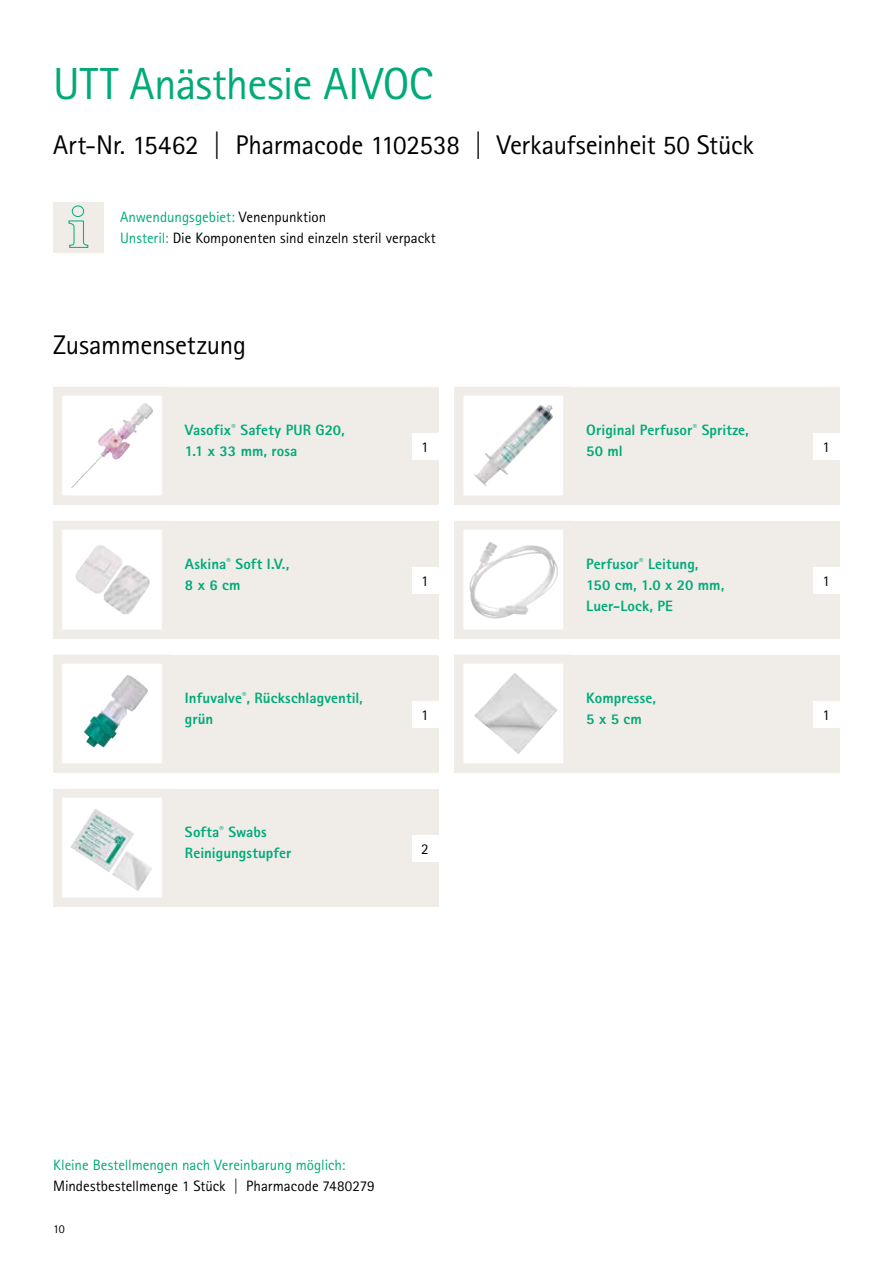
<style>
.page{position:relative;width:893px;height:1263px;background:#fff}
.page>*{position:absolute;margin:0;border:0;box-sizing:border-box;transform-origin:0 0}
.t1{font:45px "Rotis Sans Serif Pro";letter-spacing:-.01em;color:#00aa79}
.t2{font:27px "Rotis Sans Serif Pro";letter-spacing:-.01em;color:#000}
.t3{font:800 15px/21px "Rotis Sans Serif Pro";letter-spacing:.005em;color:#00aa79}
.t4{font:15px/21px "Rotis Sans Serif Pro";color:#000}
.t5{font:15px "Rotis Sans Serif Pro";color:#00aa79}
.t6{font:12px "Rotis Sans Serif Pro";color:#000}
.s1{color:#00aa79}
</style>
<div class="page">
<div style="left:454px;top:387px;width:386px;height:117px;background:#f0ede9"></div>
<div style="left:459px;top:391px;width:109px;height:109px;background:#fff"></div>
<img style="left:474px;top:405px;width:79px;height:82px">
<div style="left:454px;top:387px;width:118px;height:117px;border:9px solid #f0ede9"></div>
<div style="left:813px;top:433px;width:27px;height:27px;background:#fff"></div>
<div style="left:53px;top:202px;width:51px;height:51px;background:#f0ede9"></div>
<svg style="left:68px;top:205px;width:21px;height:43px"></svg>
<div style="left:53px;top:387px;width:385px;height:117px;background:#f0ede9"></div>
<div style="left:58px;top:391px;width:108px;height:109px;background:#fff"></div>
<img style="left:71px;top:403px;width:82px;height:85px">
<div style="left:53px;top:387px;width:118px;height:117px;border:9px solid #f0ede9"></div>
<div style="left:412px;top:433px;width:26px;height:27px;background:#fff"></div>
<div style="left:53px;top:521px;width:385px;height:117px;background:#f0ede9"></div>
<div style="left:53px;top:655px;width:385px;height:117px;background:#f0ede9"></div>
<div style="left:454px;top:521px;width:386px;height:117px;background:#f0ede9"></div>
<div style="left:454px;top:655px;width:386px;height:117px;background:#f0ede9"></div>
<div style="left:58px;top:525px;width:108px;height:109px;background:#fff"></div>
<img style="left:76px;top:545px;width:51px;height:65px">
<div style="left:53px;top:521px;width:118px;height:117px;border:9px solid #f0ede9"></div>
<div style="left:58px;top:659px;width:108px;height:109px;background:#fff"></div>
<img style="left:84px;top:675px;width:64px;height:72px">
<div style="left:53px;top:655px;width:118px;height:117px;border:9px solid #f0ede9"></div>
<div style="left:459px;top:525px;width:109px;height:109px;background:#fff"></div>
<img style="left:469px;top:542px;width:89px;height:76px">
<div style="left:454px;top:521px;width:118px;height:117px;border:9px solid #f0ede9"></div>
<div style="left:459px;top:659px;width:109px;height:109px;background:#fff"></div>
<img style="left:474px;top:673px;width:83px;height:81px">
<div style="left:454px;top:655px;width:118px;height:117px;border:9px solid #f0ede9"></div>
<div style="left:412px;top:567px;width:26px;height:27px;background:#fff"></div>
<div style="left:412px;top:701px;width:26px;height:27px;background:#fff"></div>
<div style="left:813px;top:567px;width:27px;height:27px;background:#fff"></div>
<div style="left:813px;top:701px;width:27px;height:27px;background:#fff"></div>
<div style="left:53px;top:789px;width:385px;height:117px;background:#f0ede9"></div>
<div style="left:58px;top:793px;width:108px;height:109px;background:#fff"></div>
<img style="left:70px;top:809px;width:82px;height:82px">
<div style="left:53px;top:789px;width:118px;height:117px;border:9px solid #f0ede9"></div>
<div style="left:412px;top:835px;width:26px;height:27px;background:#fff"></div>
<h1 class="t1" style="left:53px;top:57px;width:381px">UTT Anästhesie AIVOC</h1>
<h2 class="t2" style="left:53px;top:129px;width:702px">Art-Nr. 15462 | Pharmacode 1102538 | Verkaufseinheit 50 Stück</h2>
<p class="t4" style="left:120px;top:206px;width:317px"><span class="s1">Anwendungsgebiet:</span> Venenpunktion<br><span class="s1">Unsteril:</span> Die Komponenten sind einzeln steril verpackt</p>
<h2 class="t2" style="left:53px;top:329px;width:194px">Zusammensetzung</h2>
<p class="t3" style="left:185px;top:420px;width:161px">Vasofix<sup>®</sup> Safety PUR G20,<br>1.1 x 33 mm, rosa</p>
<p class="t3" style="left:185px;top:554px;width:106px">Askina<sup>®</sup> Soft I.V.,<br>8 x 6 cm</p>
<p class="t3" style="left:185px;top:688px;width:179px">Infuvalve<sup>®</sup>, Rückschlagventil, grün</p>
<p class="t3" style="left:185px;top:822px;width:108px">Softa<sup>®</sup> Swabs<br>Reinigungstupfer</p>
<p class="t4" style="left:421px;top:436px;width:9px">1</p>
<p class="t4" style="left:421px;top:570px;width:9px">1</p>
<p class="t4" style="left:421px;top:704px;width:9px">1</p>
<p class="t4" style="left:421px;top:838px;width:9px">2</p>
<p class="t3" style="left:586px;top:420px;width:164px">Original Perfusor<sup>®</sup> Spritze,<br>50 ml</p>
<p class="t3" style="left:586px;top:554px;width:140px">Perfusor<sup>®</sup> Leitung,<br>150 cm, 1.0 x 20 mm,<br>Luer-Lock, PE</p>
<p class="t3" style="left:586px;top:688px;width:71px">Kompresse,<br>5 x 5 cm</p>
<p class="t4" style="left:823px;top:436px;width:9px">1</p>
<p class="t4" style="left:823px;top:570px;width:9px">1</p>
<p class="t4" style="left:823px;top:704px;width:9px">1</p>
<p class="t5" style="left:53px;top:1156px;width:294px">Kleine Bestellmengen nach Vereinbarung möglich:</p>
<p class="t4" style="left:53px;top:1175px;width:323px">Mindestbestellmenge 1 Stück | Pharmacode 7480279</p>
<p class="t6" style="left:53px;top:1222px;width:13px">10</p>
</div>
